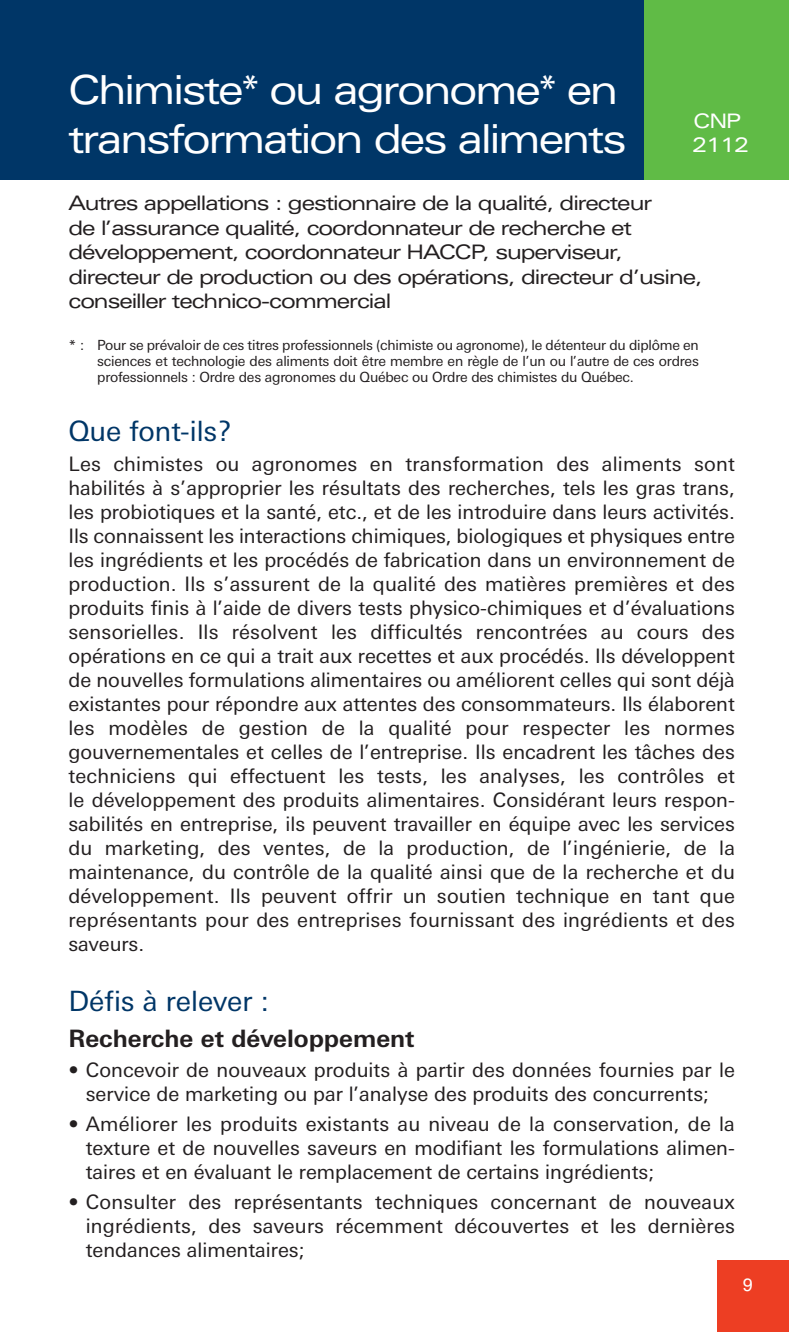
<style>
.page{position:relative;width:789px;height:1332px;background:#fff}
.page>*{position:absolute;margin:0;border:0;box-sizing:border-box;transform-origin:0 0}
.t1{font:40px/49px "Linotype Univers Extd";letter-spacing:-.05em;color:#fff;scale:.95 1}
.t2{font:28px "Linotype Univers Basic";color:#003667}
.t3{font:700 24px "Linotype Univers Basic";color:#231f20}
.t4{font:20px/24px "Linotype Univers Basic";color:#231f20;text-align:justify}
.t5{font:20px/24.4px "Linotype Univers Extd";letter-spacing:-.05em;color:#231f20}
.t6{font:20px/24.4px "Linotype Univers Extd";letter-spacing:-.05em;color:#fff}
.t7{font:18px "Helvetica";color:#fff}
.t8{font:14px/16px "Linotype Univers Basic";letter-spacing:-.015em;color:#231f20;text-align:justify}
</style>
<div class="page">
<div style="left:0;top:0;width:788px;height:180px;background:#003667"></div>
<div style="left:644px;top:0;width:144px;height:180px;background:#60bb46"></div>
<div style="left:716px;top:1260px;width:72px;height:72px;background:#ed3e23"></div>
<h1 class="t1" style="left:68px;top:69px;width:588px">Chimiste* ou agronome* en transformation des aliments</h1>
<p class="t6" style="left:692px;top:110px;width:58px">CNP<br>2112</p>
<p class="t5" style="left:68px;top:193px;width:635px">Autres appellations : gestionnaire de la qualité, directeur<br>de l’assurance qualité, coordonnateur de recherche et développement, coordonnateur HACCP, superviseur, directeur de production ou des opérations, directeur d’usine, conseiller technico-commercial</p>
<p class="t8" style="left:97px;top:338px;width:603px;text-indent:-29px">* : Pour se prévaloir de ces titres professionnels (chimiste ou agronome), le détenteur du diplôme en sciences et technologie des aliments doit être membre en règle de l’un ou l’autre de ces ordres professionnels : Ordre des agronomes du Québec ou Ordre des chimistes du Québec.</p>
<h2 class="t2" style="left:68px;top:421px;width:165px">Que font-ils?</h2>
<p class="t4" style="left:68px;top:454px;width:668px">Les chimistes ou agronomes en transformation des aliments sont habilités à s’approprier les résultats des recherches, tels les gras trans, les probiotiques et la santé, etc., et de les introduire dans leurs activités.<br>Ils connaissent les interactions chimiques, biologiques et physiques entre les ingrédients et les procédés de fabrication dans un environnement de production. Ils s’assurent de la qualité des matières premières et des produits finis à l’aide de divers tests physico-chimiques et d’évaluations sensorielles. Ils résolvent les difficultés rencontrées au cours des opérations en ce qui a trait aux recettes et aux procédés. Ils développent de nouvelles formulations alimentaires ou améliorent celles qui sont déjà existantes pour répondre aux attentes des consommateurs. Ils élaborent les modèles de gestion de la qualité pour respecter les normes gouvernementales et celles de l’entreprise. Ils encadrent les tâches des techniciens qui effectuent les tests, les analyses, les contrôles et le développement des produits alimentaires. Considérant leurs respon&shy;sabilités en entreprise, ils peuvent travailler en équipe avec les services du marketing, des ventes, de la production, de l’ingénierie, de la maintenance, du contrôle de la qualité ainsi que de la recherche et du développement. Ils peuvent offrir un soutien technique en tant que représentants pour des entreprises fournissant des ingrédients et des saveurs.</p>
<h2 class="t2" style="left:68px;top:991px;width:202px">Défis à relever :</h2>
<p class="t3" style="left:68px;top:1030px;width:347px">Recherche et développement</p>
<p class="t4" style="left:68px;top:1060px;width:668px;text-align:center">• Concevoir de nouveaux produits à partir des données fournies par le service de marketing ou par l’analyse des produits des concurrents;</p>
<p class="t4" style="left:86px;top:1114px;width:650px;text-indent:-17px">• Améliorer les produits existants au niveau de la conservation, de la texture et de nouvelles saveurs en modifiant les formulations alimen&shy;taires et en évaluant le remplacement de certains ingrédients;</p>
<p class="t4" style="left:86px;top:1192px;width:650px;text-indent:-17px">• Consulter des représentants techniques concernant de nouveaux ingrédients, des saveurs récemment découvertes et les dernières tendances alimentaires;</p>
<p class="t7" style="left:742px;top:1278px;width:12px">9</p>
</div>
